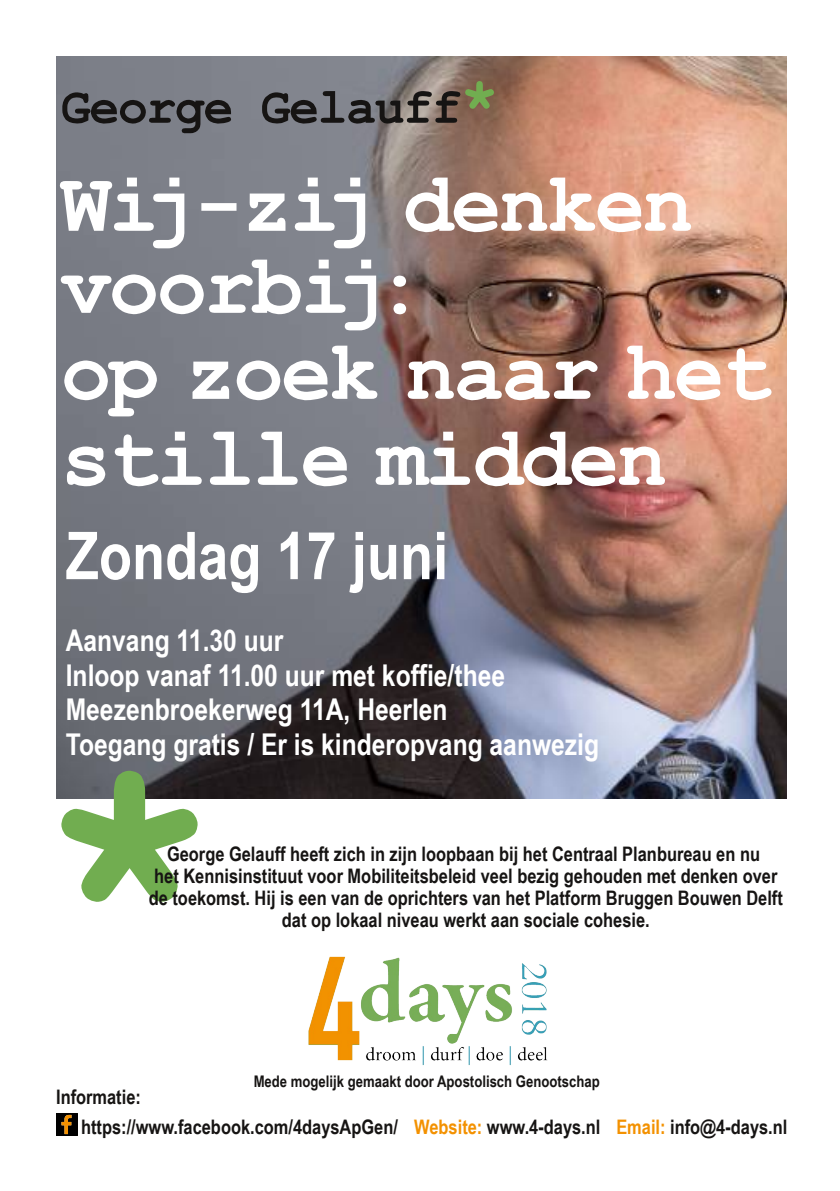
<style>
.page{position:relative;width:840px;height:1191px;background:#fff}
.page>*{position:absolute;margin:0;border:0;box-sizing:border-box;transform-origin:0 0}
.t1{font:700 66px "Arial Narrow";color:#fff}
.t2{font:700 30px/34.4px "Arial Narrow";color:#fff}
.t3{font:700 20px/22px "Arial Narrow";color:#161413;text-align:center}
.t4{font:700 16px "Arial Narrow";color:#161413}
.s1{color:#f39100}
</style>
<div class="page">
<img style="left:57px;top:57px;width:728px;height:741px">
<svg style="left:62px;top:92px;width:169px;height:41px;background:#5b5c62"></svg>
<svg style="left:262px;top:81px;width:231px;height:43px;background:#696662"></svg>
<svg style="left:60px;top:178px;width:124px;height:70px"></svg>
<div style="left:201px;top:203px;width:35px;height:8px;background:#fff"></div>
<svg style="left:249px;top:193px;width:36px;height:38px"></svg>
<svg style="left:294px;top:178px;width:71px;height:70px"></svg>
<svg style="left:405px;top:178px;width:285px;height:54px"></svg>
<svg style="left:61px;top:260px;width:315px;height:70px"></svg>
<svg style="left:393px;top:276px;width:13px;height:38px"></svg>
<svg style="left:64px;top:360px;width:93px;height:56px"></svg>
<svg style="left:192px;top:361px;width:37px;height:38px"></svg>
<svg style="left:236px;top:346px;width:141px;height:54px"></svg>
<svg style="left:407px;top:360px;width:190px;height:40px"></svg>
<svg style="left:626px;top:346px;width:94px;height:54px"></svg>
<svg style="left:727px;top:348px;width:44px;height:52px"></svg>
<svg style="left:67px;top:446px;width:38px;height:40px"></svg>
<svg style="left:115px;top:432px;width:87px;height:54px"></svg>
<svg style="left:210px;top:432px;width:39px;height:53px"></svg>
<svg style="left:258px;top:432px;width:39px;height:53px"></svg>
<svg style="left:303px;top:446px;width:43px;height:40px"></svg>
<svg style="left:375px;top:432px;width:289px;height:54px"></svg>
<svg style="left:61px;top:770px;width:136px;height:131px"></svg>
<img style="left:308px;top:956px;width:240px;height:109px">
<img style="left:56px;top:1113px;width:22px;height:22px">
<h1 class="t1" style="left:66px;top:517px;width:383px">Zondag 17 juni</h1>
<h2 class="t2" style="left:66px;top:623px;width:534px">Aanvang 11.30 uur<br>Inloop vanaf 11.00 uur met koffie/thee Meezenbroekerweg 11A, Heerlen<br>Toegang gratis / Er is kinderopvang aanwezig</h2>
<p class="t3" style="left:149px;top:842px;width:635px">George Gelauff heeft zich in zijn loopbaan bij het Centraal Planbureau en nu<br>het Kennisinstituut voor Mobiliteitsbeleid veel bezig gehouden met denken over de toekomst. Hij is een van de oprichters van het Platform Bruggen Bouwen Delft dat op lokaal niveau werkt aan sociale cohesie.</p>
<p class="t4" style="left:253px;top:1071px;width:347px">Mede mogelijk gemaakt door Apostolisch Genootschap</p>
<p class="t3" style="left:81px;top:1115px;width:707px">https://www.facebook.com/4daysApGen/ <span class="s1">Website:</span> www.4-days.nl <span class="s1">Email:</span> info@4-days.nl</p>
<p class="t3" style="left:56px;top:1085px;width:86px">Informatie:</p>
</div>
